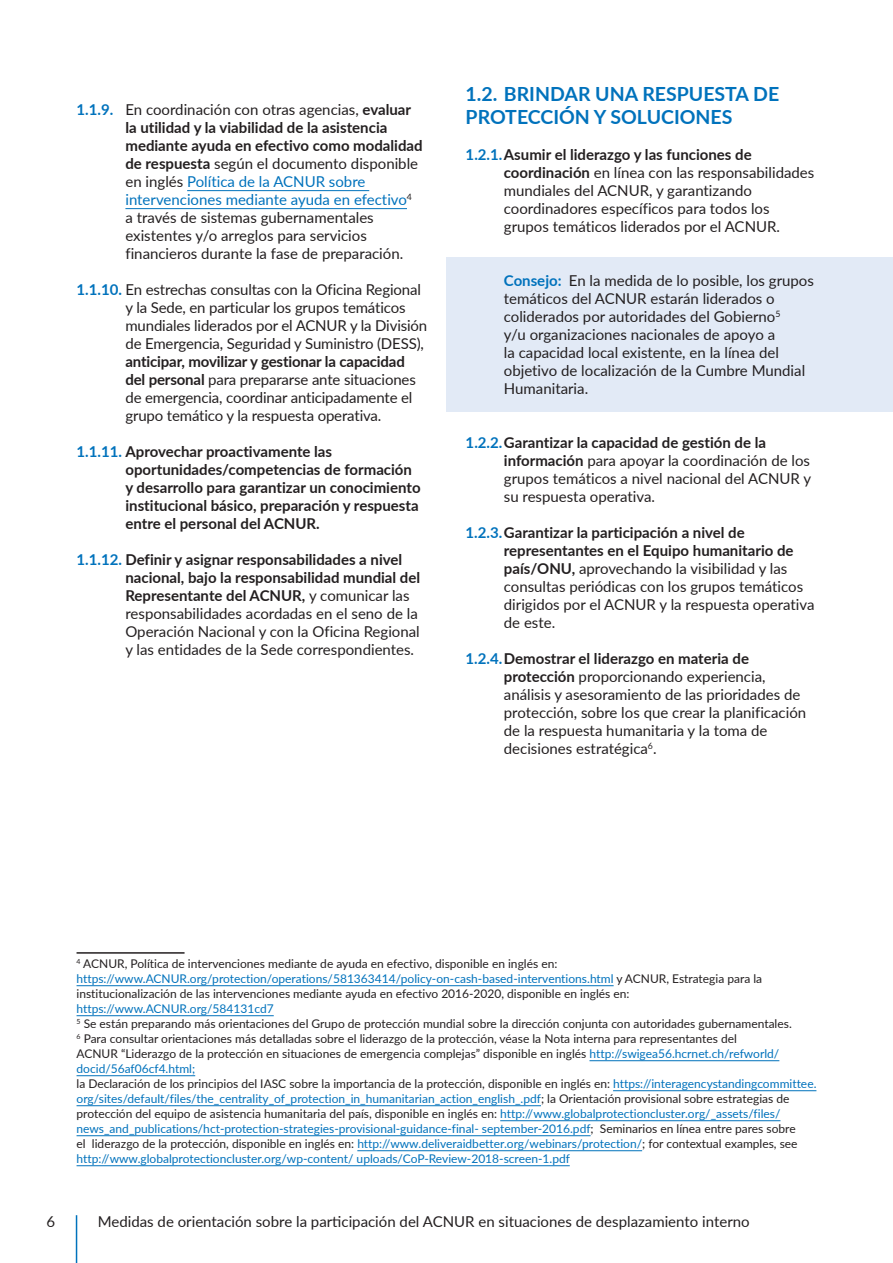
<style>
.page{position:relative;width:893px;height:1263px;background:#fff}
.page>*{position:absolute;margin:0;border:0;box-sizing:border-box;transform-origin:0 0}
.t1{font:700 19.5px/23.4px "Lato";color:#0072bc}
.t2{font:15px/18px "Lato";color:#231f20}
.t3{font:700 15px/18px "Lato";color:#231f20}
.t4{font:12px/15px "Lato";color:#231f20}
.s1{font-weight:700;color:#0072bc}
.s2{font-weight:700}
.s3{color:#0072bc}
</style>
<div class="page">
<hr style="left:76px;top:1215px;width:1px;height:48px;background:#0072bc">
<div style="left:446px;top:257px;width:447px;height:155px;background:#e2eaf6"></div>
<hr style="left:187px;top:190px;width:182px;height:1px;background:#0072bc">
<hr style="left:125px;top:208px;width:282px;height:1px;background:#0072bc">
<hr style="left:77px;top:952px;width:108px;height:2px;background:#231f20">
<hr style="left:77px;top:985px;width:537px;height:1px;background:#0072bc">
<hr style="left:77px;top:1015px;width:197px;height:1px;background:#0072bc">
<hr style="left:589px;top:1060px;width:190px;height:1px;background:#0072bc">
<hr style="left:77px;top:1075px;width:118px;height:1px;background:#0072bc">
<hr style="left:613px;top:1090px;width:203px;height:1px;background:#0072bc">
<hr style="left:77px;top:1105px;width:464px;height:1px;background:#0072bc">
<hr style="left:500px;top:1120px;width:280px;height:1px;background:#0072bc">
<hr style="left:77px;top:1135px;width:514px;height:1px;background:#0072bc">
<hr style="left:357px;top:1150px;width:285px;height:1px;background:#0072bc">
<hr style="left:77px;top:1165px;width:493px;height:1px;background:#0072bc">
<p class="t2" style="left:125px;top:100px;width:299px;text-indent:-49px"><span class="s1">1.1.9.</span> En coordinación con otras agencias, <span class="s2">evaluar la utilidad y la viabilidad de la asistencia mediante ayuda en efectivo como modalidad de respuesta</span> según el documento disponible en inglés <span class="s3">Política de la ACNUR sobre intervenciones mediante ayuda en efectivo</span><sup>4 </sup>a través de sistemas gubernamentales existentes y/o arreglos para servicios financieros durante la fase de preparación.</p>
<p class="t2" style="left:125px;top:280px;width:303px;text-indent:-49px"><span class="s1">1.1.10.</span> En estrechas consultas con la Oficina Regional y la Sede, en particular los grupos temáticos mundiales liderados por el ACNUR y la División de Emergencia, Seguridad y Suministro (DESS),</p>
<p class="t2" style="left:125px;top:352px;width:292px"><span class="s2">anticipar, movilizar y gestionar la capacidad del personal</span> para prepararse ante situaciones de emergencia, coordinar anticipadamente el grupo temático y la respuesta operativa.</p>
<p class="t3" style="left:125px;top:442px;width:297px;text-indent:-49px"><span class="s3">1.1.11.</span> Aprovechar proactivamente las oportunidades/competencias de formación y desarrollo para garantizar un conocimiento institucional básico, preparación y respuesta entre el personal del ACNUR.</p>
<p class="t2" style="left:125px;top:550px;width:296px;text-indent:-49px"><span class="s1">1.1.12.</span> <span class="s2">Definir y asignar responsabilidades a nivel nacional, bajo la responsabilidad mundial del Representante del ACNUR,</span> y comunicar las responsabilidades acordadas en el seno de la Operación Nacional y con la Oficina Regional y las entidades de la Sede correspondientes.</p>
<h1 class="t1" style="left:466px;top:81px;width:315px">1.2. BRINDAR UNA RESPUESTA DE<br>PROTECCIÓN Y SOLUCIONES</h1>
<p class="t2" style="left:504px;top:145px;width:312px;text-indent:-38px"><span class="s1">1.2.1.</span><span class="s2">Asumir el liderazgo y las funciones de coordinación</span> en línea con las responsabilidades mundiales del ACNUR, y garantizando coordinadores específicos para todos los grupos temáticos liderados por el ACNUR.</p>
<p class="t2" style="left:504px;top:271px;width:312px"><span class="s1">Consejo:</span> En la medida de lo posible, los grupos temáticos del ACNUR estarán liderados o coliderados por autoridades del Gobierno<sup>5<br></sup>y/u organizaciones nacionales de apoyo a<br>la capacidad local existente, en la línea del objetivo de localización de la Cumbre Mundial Humanitaria.</p>
<p class="t2" style="left:504px;top:433px;width:309px;text-indent:-38px"><span class="s1">1.2.2.</span><span class="s2">Garantizar la capacidad de gestión de la información</span> para apoyar la coordinación de los grupos temáticos a nivel nacional del ACNUR y su respuesta operativa.</p>
<p class="t2" style="left:504px;top:523px;width:312px;text-indent:-38px"><span class="s1">1.2.3.</span><span class="s2">Garantizar la participación a nivel de representantes en el Equipo humanitario de país/ONU,</span> aprovechando la visibilidad y las consultas periódicas con los grupos temáticos dirigidos por el ACNUR y la respuesta operativa de este.</p>
<p class="t2" style="left:504px;top:649px;width:304px;text-indent:-38px"><span class="s1">1.2.4.</span><span class="s2">Demostrar el liderazgo en materia de protección</span> proporcionando experiencia, análisis y asesoramiento de las prioridades de protección, sobre los que crear la planificación de la respuesta humanitaria y la toma de decisiones estratégica<sup>6</sup>.</p>
<p class="t4" style="left:77px;top:955px;width:687px"><sup>4</sup> ACNUR, Política de intervenciones mediante de ayuda en efectivo, disponible en inglés en: <span class="s3">https://www.ACNUR.org/protection/operations/581363414/policy-on-cash-based-interventions.html</span> y ACNUR, Estrategia para la institucionalización de las intervenciones mediante ayuda en efectivo 2016-2020, disponible en inglés en:</p>
<p class="t4" style="left:77px;top:1000px;width:741px"><span class="s3">https://www.ACNUR.org/584131cd7<br></span><sup>5</sup> Se están preparando más orientaciones del Grupo de protección mundial sobre la dirección conjunta con autoridades gubernamentales.<br><sup>6</sup> Para consultar orientaciones más detalladas sobre el liderazgo de la protección, véase la Nota interna para representantes del<br>ACNUR “Liderazgo de la protección en situaciones de emergencia complejas” disponible en inglés <span class="s3">http://swigea56.hcrnet.ch/refworld/ docid/56af06cf4.html;<br></span>la Declaración de los principios del IASC sobre la importancia de la protección, disponible en inglés en: <span class="s3">https://interagencystandingcommittee. org/sites/default/files/the_centrality_of_protection_in_humanitarian_action_english_.pdf</span>; la Orientación provisional sobre estrategias de protección del equipo de asistencia humanitaria del país, disponible en inglés en: <span class="s3">http://www.globalprotectioncluster.org/_assets/files/ news_and_publications/hct-protection-strategies-provisional-guidance-final- september-2016.pdf</span>; Seminarios en línea entre pares sobre<br>el liderazgo de la protección, disponible en inglés en: <span class="s3">http://www.deliveraidbetter.org/webinars/protection/</span>; for contextual examples, see <span class="s3">http://www.globalprotectioncluster.org/wp-content/ uploads/CoP-Review-2018-screen-1.pdf</span></p>
<p class="t2" style="left:47px;top:1212px;width:10px">6</p>
<p class="t2" style="left:98px;top:1212px;width:653px">Medidas de orientación sobre la participación del ACNUR en situaciones de desplazamiento interno</p>
</div>
